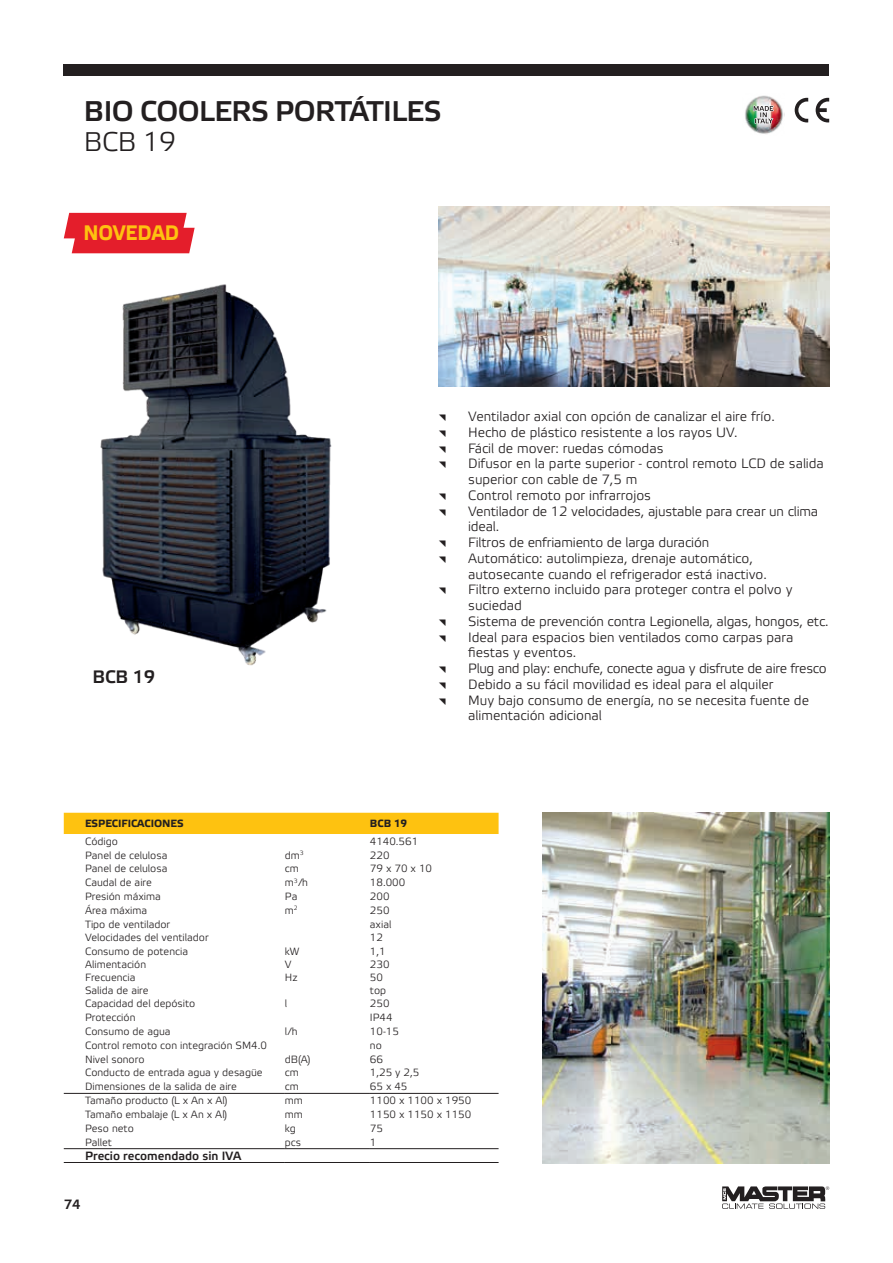
<style>
.page{position:relative;width:893px;height:1263px;background:#fff}
.page>*{position:absolute;margin:0;border:0;box-sizing:border-box;transform-origin:0 0}
.t1{font:700 28.5px "Elektra Light Pro";letter-spacing:-.02em;color:#231f20}
.t2{font:27px "Elektra Light Pro";color:#231f20}
.t3{font:700 21px "Elektra Text Pro";color:#fec210;scale:.91 1}
.t4{font:700 18px "Elektra Light Pro";color:#231f20}
.t5{font:13.5px/15.8px "Elektra Light Pro";color:#231f20}
.t6{font:700 13.5px "Elektra Light Pro";color:#231f20}
.t7{font:700 12px "Elektra Light Pro";color:#231f20}
.t8{font:10.5px/12.6px "Elektra Light Pro";color:#231f20}
.t9{font:700 10.5px "Elektra Text Pro";color:#231f20}
</style>
<div class="page">
<div style="left:64px;top:64px;width:765px;height:11px;background:#231f20"></div>
<img style="left:100px;top:284px;width:232px;height:382px">
<img style="left:439px;top:206px;width:390px;height:181px">
<svg style="left:795px;top:98px;width:13px;height:24px"></svg>
<svg style="left:816px;top:98px;width:13px;height:24px"></svg>
<img style="left:745px;top:95px;width:39px;height:39px">
<svg style="left:753px;top:104px;width:21px;height:20px"></svg>
<div style="left:64px;top:813px;width:435px;height:21px;background:#fec210"></div>
<hr style="left:64px;top:1148px;width:221px;height:1px;background:#231f20">
<hr style="left:285px;top:1148px;width:85px;height:1px;background:#231f20">
<hr style="left:370px;top:1148px;width:129px;height:1px;background:#231f20">
<hr style="left:64px;top:1162px;width:221px;height:1px;background:#231f20">
<hr style="left:285px;top:1162px;width:85px;height:1px;background:#231f20">
<hr style="left:370px;top:1162px;width:129px;height:1px;background:#231f20">
<hr style="left:64px;top:1093px;width:221px;height:1px;background:#231f20">
<hr style="left:285px;top:1093px;width:85px;height:1px;background:#231f20">
<hr style="left:370px;top:1093px;width:129px;height:1px;background:#231f20">
<svg style="left:63px;top:213px;width:132px;height:40px;background:#e6313d"></svg>
<img style="left:542px;top:813px;width:287px;height:350px">
<svg style="left:722px;top:1186px;width:107px;height:23px"></svg>
<h1 class="t1" style="left:84px;top:95px;width:359px">BIO COOLERS PORTÁTILES</h1>
<h2 class="t2" style="left:84px;top:127px;width:94px">BCB 19</h2>
<h3 class="t3" style="left:83px;top:221px;width:107px">NOVEDAD</h3>
<h3 class="t4" style="left:92px;top:667px;width:64px">BCB 19</h3>
<p class="t5" style="left:468px;top:409px;width:362px">Ventilador axial con opción de canalizar el aire frío.<br>Hecho de plástico resistente a los rayos UV.<br>Fácil de mover: ruedas cómodas<br>Difusor en la parte superior - control remoto LCD de salida superior con cable de 7,5 m<br>Control remoto por infrarrojos<br>Ventilador de 12 velocidades, ajustable para crear un clima ideal.<br>Filtros de enfriamiento de larga duración<br>Automático: autolimpieza, drenaje automático, autosecante cuando el refrigerador está inactivo.<br>Filtro externo incluido para proteger contra el polvo y suciedad<br>Sistema de prevención contra Legionella, algas, hongos, etc.<br>Ideal para espacios bien ventilados como carpas para fiestas y eventos.<br>Plug and play: enchufe, conecte agua y disfrute de aire fresco Debido a su fácil movilidad es ideal para el alquiler<br>Muy bajo consumo de energía, no se necesita fuente de alimentación adicional</p>
<p class="t9" style="left:85px;top:818px;width:100px">ESPECIFICACIONES</p>
<p class="t9" style="left:370px;top:818px;width:39px">BCB 19</p>
<p class="t8" style="left:85px;top:835px;width:34px">Código</p>
<p class="t8" style="left:370px;top:835px;width:50px">4140.561</p>
<p class="t8" style="left:85px;top:849px;width:84px">Panel de celulosa</p>
<p class="t8" style="left:285px;top:849px;width:20px">dm<sup>3</sup></p>
<p class="t8" style="left:370px;top:849px;width:21px">220</p>
<p class="t8" style="left:85px;top:863px;width:84px">Panel de celulosa</p>
<p class="t8" style="left:285px;top:863px;width:15px">cm</p>
<p class="t8" style="left:370px;top:863px;width:64px">79 x 70 x 10</p>
<p class="t8" style="left:85px;top:877px;width:68px">Caudal de aire</p>
<p class="t8" style="left:285px;top:877px;width:25px">m<sup>3</sup>/h</p>
<p class="t8" style="left:370px;top:877px;width:37px">18.000</p>
<p class="t8" style="left:85px;top:890px;width:77px">Presión máxima</p>
<p class="t8" style="left:285px;top:890px;width:14px">Pa</p>
<p class="t8" style="left:370px;top:890px;width:21px">200</p>
<p class="t8" style="left:85px;top:904px;width:64px">Área máxima</p>
<p class="t8" style="left:285px;top:904px;width:14px">m<sup>2</sup></p>
<p class="t8" style="left:370px;top:904px;width:21px">250</p>
<p class="t8" style="left:85px;top:918px;width:87px">Tipo de ventilador</p>
<p class="t8" style="left:370px;top:918px;width:23px">axial</p>
<p class="t8" style="left:85px;top:932px;width:125px">Velocidades del ventilador</p>
<p class="t8" style="left:370px;top:932px;width:15px">12</p>
<p class="t8" style="left:85px;top:946px;width:104px">Consumo de potencia</p>
<p class="t8" style="left:285px;top:946px;width:16px">kW</p>
<p class="t8" style="left:370px;top:946px;width:17px">1,1</p>
<p class="t8" style="left:85px;top:958px;width:63px">Alimentación<br>Frecuencia</p>
<p class="t8" style="left:285px;top:958px;width:14px">V<br>Hz</p>
<p class="t8" style="left:370px;top:958px;width:21px">230<br>50</p>
<p class="t8" style="left:85px;top:984px;width:65px">Salida de aire</p>
<p class="t8" style="left:370px;top:984px;width:18px">top</p>
<p class="t8" style="left:85px;top:998px;width:112px">Capacidad del depósito</p>
<p class="t8" style="left:285px;top:998px;width:4px">l</p>
<p class="t8" style="left:370px;top:998px;width:21px">250</p>
<p class="t8" style="left:85px;top:1012px;width:52px">Protección</p>
<p class="t8" style="left:370px;top:1012px;width:24px">IP44</p>
<p class="t8" style="left:85px;top:1025px;width:87px">Consumo de agua</p>
<p class="t8" style="left:285px;top:1025px;width:14px">l/h</p>
<p class="t8" style="left:370px;top:1025px;width:31px">10-15</p>
<p class="t8" style="left:85px;top:1039px;width:183px">Control remoto con integración SM4.0</p>
<p class="t8" style="left:370px;top:1039px;width:13px">no</p>
<p class="t8" style="left:85px;top:1053px;width:61px">Nivel sonoro</p>
<p class="t8" style="left:285px;top:1053px;width:27px">dB(A)</p>
<p class="t8" style="left:370px;top:1053px;width:15px">66</p>
<p class="t8" style="left:85px;top:1067px;width:179px">Conducto de entrada agua y desagüe</p>
<p class="t8" style="left:285px;top:1067px;width:15px">cm</p>
<p class="t8" style="left:370px;top:1067px;width:51px">1,25 y 2,5</p>
<p class="t8" style="left:85px;top:1080px;width:153px">Dimensiones de la salida de aire</p>
<p class="t8" style="left:285px;top:1080px;width:15px">cm</p>
<p class="t8" style="left:370px;top:1080px;width:39px">65 x 45</p>
<p class="t8" style="left:85px;top:1095px;width:144px">Tamaño producto (L x An x Al)</p>
<p class="t8" style="left:285px;top:1095px;width:20px">mm</p>
<p class="t8" style="left:370px;top:1095px;width:103px">1100 x 1100 x 1950</p>
<p class="t8" style="left:85px;top:1108px;width:144px">Tamaño embalaje (L x An x Al)</p>
<p class="t8" style="left:285px;top:1108px;width:20px">mm</p>
<p class="t8" style="left:370px;top:1108px;width:103px">1150 x 1150 x 1150</p>
<p class="t8" style="left:85px;top:1122px;width:50px">Peso neto</p>
<p class="t8" style="left:285px;top:1122px;width:13px">kg</p>
<p class="t8" style="left:370px;top:1122px;width:15px">75</p>
<p class="t8" style="left:85px;top:1136px;width:29px">Pallet</p>
<p class="t8" style="left:285px;top:1136px;width:18px">pcs</p>
<p class="t8" style="left:370px;top:1136px;width:8px">1</p>
<p class="t7" style="left:85px;top:1149px;width:158px">Precio recomendado sin IVA</p>
<p class="t6" style="left:64px;top:1197px;width:18px">74</p>
</div>
